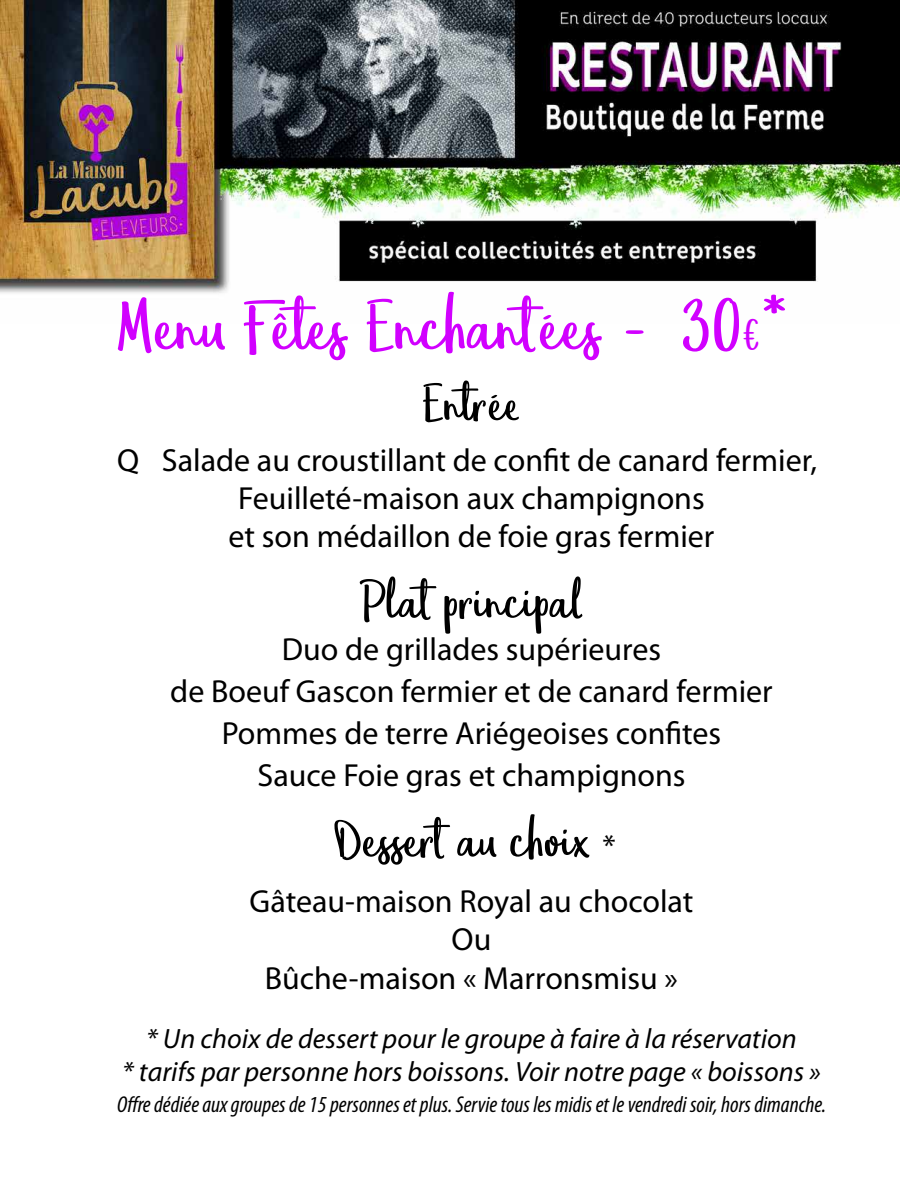
<style>
.page{position:relative;width:900px;height:1200px;background:#fff}
.page>*{position:absolute;margin:0;border:0;box-sizing:border-box;transform-origin:0 0}
.t1{font:80px "Eufoniem One";color:#d100ff}
.t2{font:59px "Eufoniem One";color:#000}
.t3{font:32px/38.4px "Myriad Pro";color:#000;text-align:center}
.t4{font:italic 28px/33.6px "Myriad Pro";color:#000;text-align:center}
.t5{font:italic condensed 23px "Myriad Pro";color:#000}
.s1{font-size:47px}
.s2{font-family:"Myriad Pro";font-size:32px}
</style>
<div class="page">
<img style="left:0;top:0;width:900px;height:293px">
<h1 class="t1" style="left:117px;top:285px;width:674px">Menu Fêtes Enchantées - 30<span class="s1">€</span>*</h1>
<h2 class="t2" style="left:423px;top:373px;width:99px">Entrée</h2>
<p class="t3" style="left:117px;top:440px;width:702px">Q Salade au croustillant de confit de canard fermier,<br>Feuilleté-maison aux champignons<br>et son médaillon de foie gras fermier</p>
<h2 class="t2" style="left:359px;top:570px;width:226px">Plat principal</h2>
<p class="t3" style="left:170px;top:628px;width:604px;line-height:42px">Duo de grillades supérieures<br>de Boeuf Gascon fermier et de canard fermier Pommes de terre Ariégeoises confites<br>Sauce Foie gras et champignons</p>
<h2 class="t2" style="left:334px;top:809px;width:284px">Dessert au choix <span class="s2">*</span></h2>
<p class="t3" style="left:250px;top:882px;width:445px">Gâteau-maison Royal au chocolat<br>Ou<br>Bûche-maison « Marronsmisu »</p>
<p class="t4" style="left:122px;top:1021px;width:700px">* Un choix de dessert pour le groupe à faire à la réservation<br>* tarifs par personne hors boissons. Voir notre page « boissons »</p>
<p class="t5" style="left:117px;top:1091px;width:711px">Offre dédiée aux groupes de 15 personnes et plus. Servie tous les midis et le vendredi soir, hors dimanche.</p>
</div>
